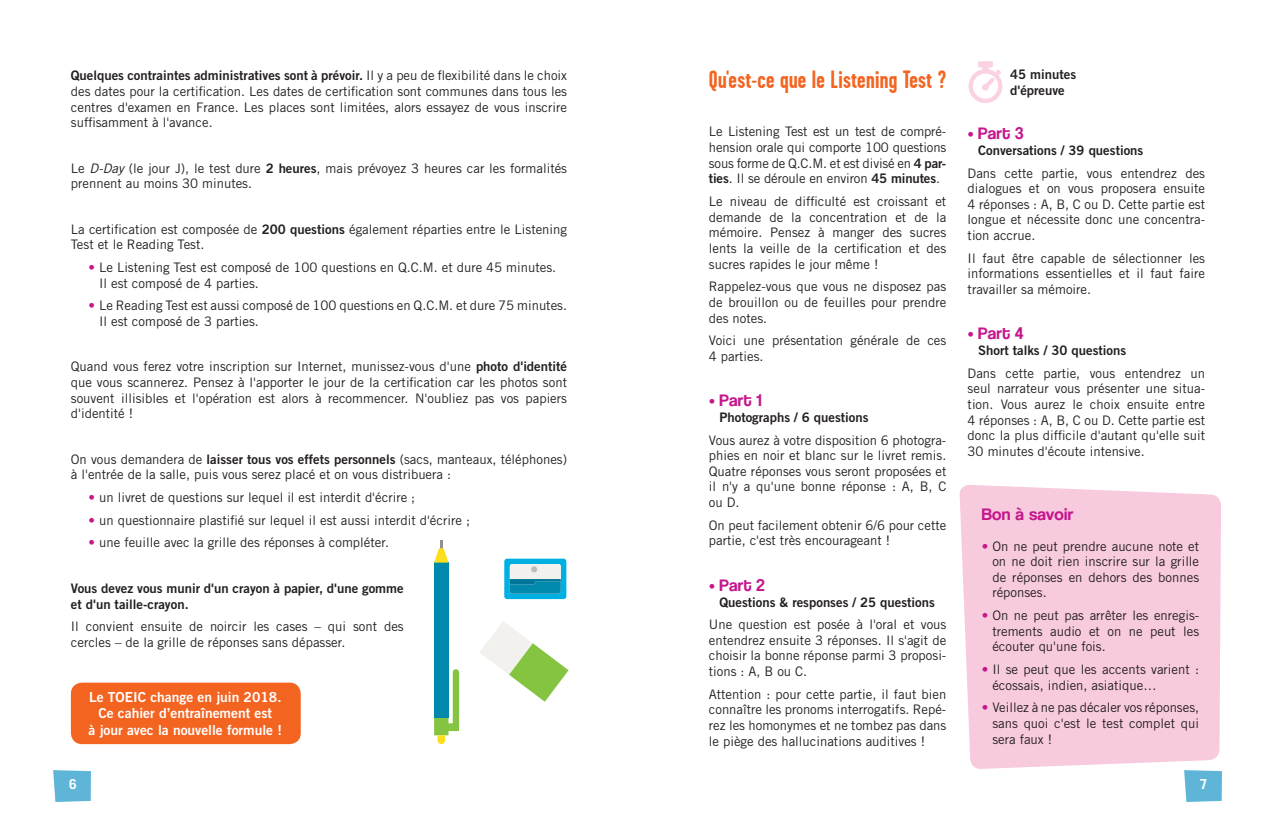
<style>
.page{position:relative;width:1276px;height:815px;background:#fff}
.page>*{position:absolute;margin:0;border:0;box-sizing:border-box;transform-origin:0 0}
.t1{font:700 25px "Garage Gothic FB";letter-spacing:.01em;color:#f36421}
._01-Text_courant_Leç{font:17.5px "Coolvetica Rg";letter-spacing:.02em;color:#c5168c}
._01-Text_courant_Leç-2{font:13.75px/16.4px "Trade Gothic LT Std Bd 2";color:#fff;text-align:center}
.t2{font:700 13.75px "Trade Gothic LT Std";color:#fff}
._01-Text_courant_Leç-3{font:13.12px/15.6px "Trade Gothic LT Std";color:#231f20;text-align:justify}
._01-Text_courant_Leç-4{font:13.12px/15.6px "Trade Gothic LT Std Bd 2";color:#231f20}
.s1{font-family:"Trade Gothic LT Std Bd 2"}
.s2{font-style:italic}
.s3{color:#c5168c}
.s4{font-family:"Trade Gothic LT Std";font-size:13.12px}
</style>
<div class="page">
<div style="left:959px;top:485px;width:262px;height:284px;background:#f8cade"></div>
<svg style="left:968px;top:61px;width:35px;height:42px"></svg>
<div style="left:434px;top:563px;width:14px;height:155px;background:#0088ad"></div>
<svg style="left:434px;top:540px;width:14px;height:23px"></svg>
<svg style="left:434px;top:669px;width:25px;height:75px"></svg>
<svg style="left:504px;top:559px;width:62px;height:40px"></svg>
<svg style="left:480px;top:621px;width:88px;height:81px"></svg>
<div style="left:71px;top:683px;width:230px;height:61px;background:#f36421;border-radius:11px"></div>
<svg style="left:53px;top:770px;width:38px;height:32px"></svg>
<svg style="left:1184px;top:770px;width:38px;height:32px"></svg>
<p class="_01-Text_courant_Leç-3" style="left:71px;top:68px;width:498px"><span class="s1">Quelques contraintes administratives sont à prévoir.</span> Il y a peu de flexibilité dans le choix des dates pour la certification. Les dates de certification sont communes dans tous les centres d'examen en France. Les places sont limitées, alors essayez de vous inscrire suffisamment à l'avance.</p>
<p class="_01-Text_courant_Leç-3" style="left:71px;top:160px;width:498px">Le <span class="s2">D-Day</span> (le jour J), le test dure <span class="s1">2 heures</span>, mais prévoyez 3 heures car les formalités prennent au moins 30 minutes.</p>
<p class="_01-Text_courant_Leç-3" style="left:71px;top:221px;width:498px">La certification est composée de <span class="s1">200 questions</span> également réparties entre le Listening<br>Test et le Reading Test.</p>
<p class="_01-Text_courant_Leç-3" style="left:99px;top:259px;width:458px;text-indent:-11px"><span class="s3">•</span> Le Listening Test est composé de 100 questions en Q.C.M. et dure 45 minutes.<br>Il est composé de 4 parties.</p>
<p class="_01-Text_courant_Leç-3" style="left:99px;top:298px;width:469px;text-indent:-11px"><span class="s3">•</span> Le Reading Test est aussi composé de 100 questions en Q.C.M. et dure 75 minutes.<br>Il est composé de 3 parties.</p>
<p class="_01-Text_courant_Leç-3" style="left:71px;top:359px;width:498px">Quand vous ferez votre inscription sur Internet, munissez-vous d'une <span class="s1">photo d'identité </span>que vous scannerez. Pensez à l'apporter le jour de la certification car les photos sont souvent illisibles et l'opération est alors à recommencer. N'oubliez pas vos papiers d'identité !</p>
<p class="_01-Text_courant_Leç-3" style="left:71px;top:451px;width:498px">On vous demandera de <span class="s1">laisser tous vos effets personnels</span> (sacs, manteaux, téléphones) à l'entrée de la salle, puis vous serez placé et on vous distribuera :</p>
<p class="_01-Text_courant_Leç-3" style="left:89px;top:489px;width:328px"><span class="s3">•</span> un livret de questions sur lequel il est interdit d'écrire ;</p>
<p class="_01-Text_courant_Leç-3" style="left:89px;top:512px;width:383px"><span class="s3">•</span> un questionnaire plastifié sur lequel il est aussi interdit d'écrire ;</p>
<p class="_01-Text_courant_Leç-3" style="left:89px;top:535px;width:302px"><span class="s3">•</span> une feuille avec la grille des réponses à compléter.</p>
<p class="_01-Text_courant_Leç-4" style="left:71px;top:580px;width:334px">Vous devez vous munir d'un crayon à papier, d'une gomme et d'un taille-crayon.</p>
<p class="_01-Text_courant_Leç-3" style="left:71px;top:619px;width:334px">Il convient ensuite de noircir les cases – qui sont des cercles – de la grille de réponses sans dépasser.</p>
<p class="_01-Text_courant_Leç-2" style="left:89px;top:689px;width:195px">Le TOEIC change en juin 2018.<br>Ce cahier d’entraînement est<br>à jour avec la nouvelle formule !</p>
<p class="t1" style="left:709px;top:66px;width:239px">Qu'est-ce que le Listening Test ?</p>
<p class="_01-Text_courant_Leç-3" style="left:709px;top:124px;width:239px">Le Listening Test est un test de compré&shy;hension orale qui comporte 100 questions sous forme de Q.C.M. et est divisé en <span class="s1">4 par&shy;ties</span>. Il se déroule en environ <span class="s1">45 minutes</span>.</p>
<p class="_01-Text_courant_Leç-3" style="left:709px;top:193px;width:239px">Le niveau de difficulté est croissant et demande de la concentration et de la mémoire. Pensez à manger des sucres lents la veille de la certification et des sucres rapides le jour même !</p>
<p class="_01-Text_courant_Leç-3" style="left:709px;top:279px;width:239px">Rappelez-vous que vous ne disposez pas de brouillon ou de feuilles pour prendre des notes.</p>
<p class="_01-Text_courant_Leç-3" style="left:709px;top:333px;width:239px">Voici une présentation générale de ces<br>4 parties.</p>
<p class="_01-Text_courant_Leç" style="left:709px;top:390px;width:54px"><span class="s4">•</span> Part 1</p>
<p class="_01-Text_courant_Leç-4" style="left:719px;top:409px;width:151px">Photographs / 6 questions</p>
<p class="_01-Text_courant_Leç-3" style="left:709px;top:432px;width:239px">Vous aurez à votre disposition 6 photogra&shy;phies en noir et blanc sur le livret remis.<br>Quatre réponses vous seront proposées et il n'y a qu'une bonne réponse : A, B, C ou D.</p>
<p class="_01-Text_courant_Leç-3" style="left:709px;top:517px;width:239px">On peut facilement obtenir 6/6 pour cette partie, c'est très encourageant !</p>
<p class="_01-Text_courant_Leç" style="left:709px;top:575px;width:57px"><span class="s4">•</span> Part 2</p>
<p class="_01-Text_courant_Leç-4" style="left:719px;top:594px;width:217px">Questions &amp; responses / 25 questions</p>
<p class="_01-Text_courant_Leç-3" style="left:709px;top:617px;width:239px">Une question est posée à l'oral et vous entendrez ensuite 3 réponses. Il s'agit de choisir la bonne réponse parmi 3 proposi&shy;tions : A, B ou C.</p>
<p class="_01-Text_courant_Leç-3" style="left:709px;top:686px;width:239px">Attention : pour cette partie, il faut bien connaître les pronoms interrogatifs. Repé&shy;rez les homonymes et ne tombez pas dans le piège des hallucinations auditives !</p>
<p class="_01-Text_courant_Leç-4" style="left:1010px;top:66px;width:67px">45 minutes d'épreuve</p>
<p class="_01-Text_courant_Leç" style="left:967px;top:123px;width:57px"><span class="s4">•</span> Part 3</p>
<p class="_01-Text_courant_Leç-4" style="left:978px;top:142px;width:167px">Conversations / 39 questions</p>
<p class="_01-Text_courant_Leç-3" style="left:967px;top:165px;width:239px">Dans cette partie, vous entendrez des dialogues et on vous proposera ensuite 4 réponses : A, B, C ou D. Cette partie est longue et nécessite donc une concentra&shy;tion accrue.</p>
<p class="_01-Text_courant_Leç-3" style="left:967px;top:250px;width:239px">Il faut être capable de sélectionner les informations essentielles et il faut faire travailler sa mémoire.</p>
<p class="_01-Text_courant_Leç" style="left:967px;top:323px;width:57px"><span class="s4">•</span> Part 4</p>
<p class="_01-Text_courant_Leç-4" style="left:978px;top:342px;width:149px">Short talks / 30 questions</p>
<p class="_01-Text_courant_Leç-3" style="left:967px;top:365px;width:239px">Dans cette partie, vous entendrez un seul narrateur vous présenter une situa&shy;tion. Vous aurez le choix ensuite entre 4 réponses : A, B, C ou D. Cette partie est donc la plus difficile d'autant qu'elle suit 30 minutes d'écoute intensive.</p>
<p class="_01-Text_courant_Leç" style="left:981px;top:504px;width:93px">Bon à savoir</p>
<p class="_01-Text_courant_Leç-3" style="left:992px;top:538px;width:208px;text-indent:-11px"><span class="s3">•</span> On ne peut prendre aucune note et on ne doit rien inscrire sur la grille de réponses en dehors des bonnes réponses.</p>
<p class="_01-Text_courant_Leç-3" style="left:992px;top:607px;width:208px;text-indent:-11px"><span class="s3">•</span> On ne peut pas arrêter les enregis&shy;trements audio et on ne peut les écouter qu'une fois.</p>
<p class="_01-Text_courant_Leç-3" style="left:992px;top:661px;width:208px;text-indent:-11px"><span class="s3">•</span> Il se peut que les accents varient : écossais, indien, asiatique…</p>
<p class="_01-Text_courant_Leç-3" style="left:992px;top:700px;width:208px;text-indent:-11px"><span class="s3">•</span> Veillez à ne pas décaler vos réponses, sans quoi c'est le test complet qui sera faux !</p>
<p class="t2" style="left:69px;top:776px;width:9px">6</p>
<p class="t2" style="left:1200px;top:776px;width:9px">7</p>
</div>
